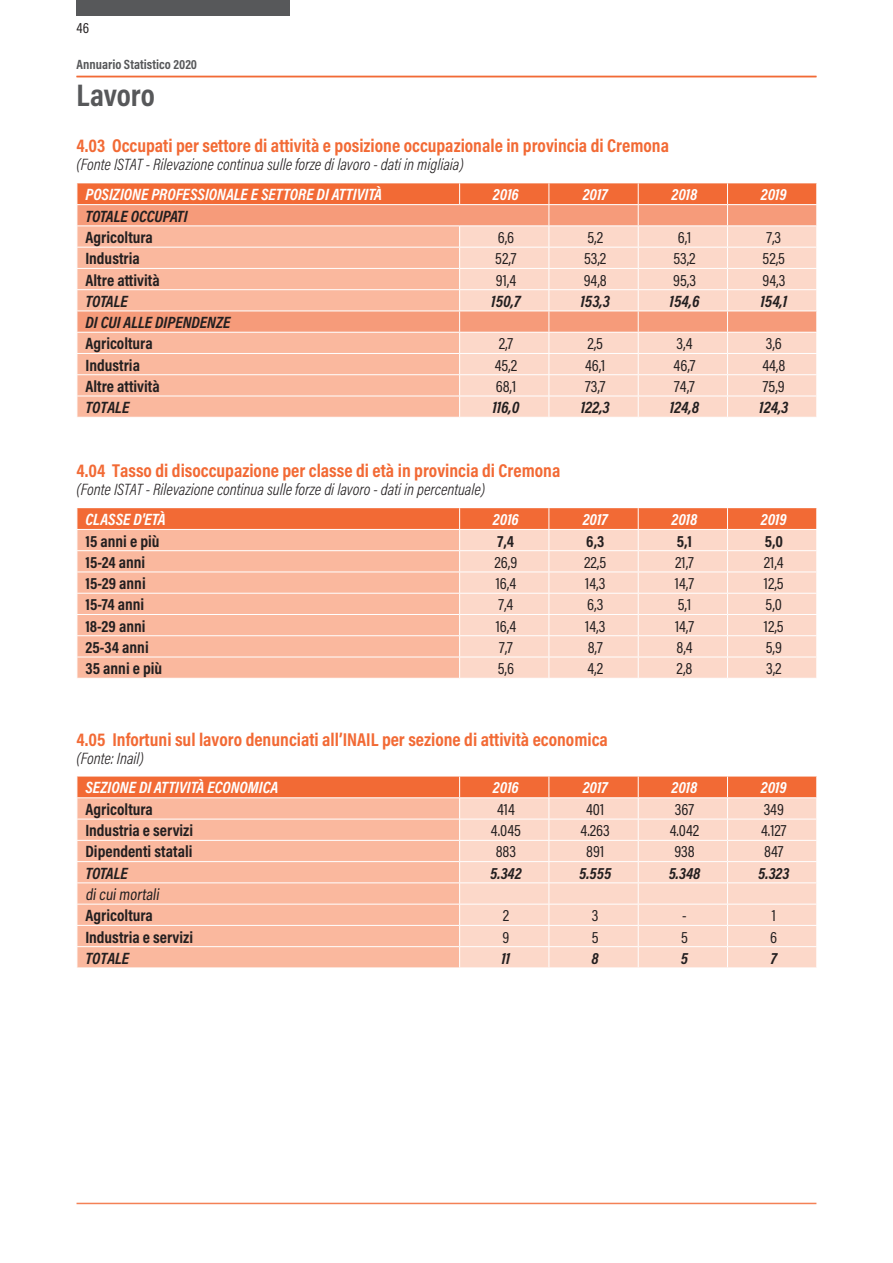
<style>
.page{position:relative;width:893px;height:1263px;background:#fff}
.page>*{position:absolute;margin:0;border:0;box-sizing:border-box;transform-origin:0 0}
.t1{font:700 31.5px "Acumin Pro Cond";color:#57585a}
.t2{font:700 18.75px "Acumin Pro Cond";color:#f26a35}
.t3{font:16.5px "Acumin Pro Cond";color:#231f20}
.t4{font:700 16.5px "Acumin Pro Cond";color:#231f20}
.t5{font:italic 300 16.5px "Acumin Pro Cond";color:#231f20}
.t6{font:italic 700 16.5px "Acumin Pro Cond";color:#fff}
.t7{font:italic 700 16.5px "Acumin Pro Cond";color:#231f20}
.t8{font:15px "Acumin Pro Cond";color:#231f20}
.t9{font:700 13.5px "Acumin Pro Cond";color:#57585a}
</style>
<div class="page">
<div style="left:77px;top:0;width:213px;height:16px;background:#57585a"></div>
<hr style="left:77px;top:1203px;width:739px;height:1px;background:#f48156">
<hr style="left:77px;top:76px;width:739px;height:1px;background:#f26a35">
<svg style="left:77px;top:776px;width:740px;height:191px;background:#fac0a9"></svg>
<svg style="left:77px;top:183px;width:740px;height:234px;background:#f9baa1"></svg>
<svg style="left:77px;top:508px;width:740px;height:170px;background:#fabea7"></svg>
<p class="t8" style="left:77px;top:18px;width:14px">46</p>
<p class="t9" style="left:77px;top:55px;width:122px">Annuario Statistico 2020</p>
<h1 class="t1" style="left:77px;top:74px;width:80px">Lavoro</h1>
<p class="t2" style="left:77px;top:133px;width:594px">4.03 Occupati per settore di attività e posizione occupazionale in provincia di Cremona</p>
<p class="t5" style="left:77px;top:154px;width:389px">(Fonte ISTAT - Rilevazione continua sulle forze di lavoro - dati in migliaia)</p>
<p class="t6" style="left:85px;top:183px;width:298px">POSIZIONE PROFESSIONALE E SETTORE DI ATTIVITÀ</p>
<p class="t6" style="left:493px;top:183px;width:28px">2016</p>
<p class="t6" style="left:583px;top:183px;width:27px">2017</p>
<p class="t6" style="left:671px;top:183px;width:28px">2018</p>
<p class="t6" style="left:761px;top:183px;width:28px">2019</p>
<p class="t7" style="left:85px;top:205px;width:104px">TOTALE OCCUPATI</p>
<p class="t4" style="left:85px;top:226px;width:69px">Agricoltura</p>
<p class="t3" style="left:498px;top:227px;width:18px">6,6</p>
<p class="t3" style="left:587px;top:227px;width:17px">5,2</p>
<p class="t3" style="left:678px;top:227px;width:15px">6,1</p>
<p class="t3" style="left:766px;top:227px;width:16px">7,3</p>
<p class="t4" style="left:85px;top:248px;width:56px">Industria</p>
<p class="t3" style="left:495px;top:248px;width:23px">52,7</p>
<p class="t3" style="left:584px;top:248px;width:24px">53,2</p>
<p class="t3" style="left:673px;top:248px;width:24px">53,2</p>
<p class="t3" style="left:762px;top:248px;width:24px">52,5</p>
<p class="t4" style="left:85px;top:269px;width:76px">Altre attività</p>
<p class="t3" style="left:496px;top:269px;width:22px">91,4</p>
<p class="t3" style="left:584px;top:269px;width:25px">94,8</p>
<p class="t3" style="left:673px;top:269px;width:24px">95,3</p>
<p class="t3" style="left:762px;top:269px;width:24px">94,3</p>
<p class="t7" style="left:85px;top:290px;width:44px">TOTALE</p>
<p class="t7" style="left:491px;top:290px;width:31px">150,7</p>
<p class="t7" style="left:580px;top:290px;width:31px">153,3</p>
<p class="t7" style="left:670px;top:290px;width:31px">154,6</p>
<p class="t7" style="left:760px;top:290px;width:28px">154,1</p>
<p class="t7" style="left:85px;top:311px;width:146px">DI CUI ALLE DIPENDENZE</p>
<p class="t4" style="left:85px;top:333px;width:69px">Agricoltura</p>
<p class="t3" style="left:499px;top:333px;width:16px">2,7</p>
<p class="t3" style="left:587px;top:333px;width:17px">2,5</p>
<p class="t3" style="left:677px;top:333px;width:17px">3,4</p>
<p class="t3" style="left:766px;top:333px;width:18px">3,6</p>
<p class="t4" style="left:85px;top:354px;width:56px">Industria</p>
<p class="t3" style="left:495px;top:354px;width:24px">45,2</p>
<p class="t3" style="left:585px;top:354px;width:22px">46,1</p>
<p class="t3" style="left:674px;top:354px;width:23px">46,7</p>
<p class="t3" style="left:762px;top:354px;width:24px">44,8</p>
<p class="t4" style="left:85px;top:375px;width:76px">Altre attività</p>
<p class="t3" style="left:496px;top:375px;width:22px">68,1</p>
<p class="t3" style="left:585px;top:375px;width:22px">73,7</p>
<p class="t3" style="left:674px;top:375px;width:22px">74,7</p>
<p class="t3" style="left:763px;top:375px;width:23px">75,9</p>
<p class="t7" style="left:86px;top:396px;width:45px">TOTALE</p>
<p class="t7" style="left:492px;top:396px;width:29px">116,0</p>
<p class="t7" style="left:581px;top:396px;width:31px">122,3</p>
<p class="t7" style="left:670px;top:396px;width:31px">124,8</p>
<p class="t7" style="left:759px;top:396px;width:31px">124,3</p>
<p class="t2" style="left:77px;top:458px;width:485px">4.04 Tasso di disoccupazione per classe di età in provincia di Cremona</p>
<p class="t5" style="left:77px;top:479px;width:410px">(Fonte ISTAT - Rilevazione continua sulle forze di lavoro - dati in percentuale)</p>
<p class="t6" style="left:85px;top:508px;width:82px">CLASSE D'ETÀ</p>
<p class="t6" style="left:493px;top:508px;width:28px">2016</p>
<p class="t6" style="left:583px;top:508px;width:27px">2017</p>
<p class="t6" style="left:671px;top:508px;width:28px">2018</p>
<p class="t6" style="left:761px;top:508px;width:28px">2019</p>
<p class="t4" style="left:85px;top:530px;width:76px">15 anni e più</p>
<p class="t4" style="left:498px;top:530px;width:18px">7,4</p>
<p class="t4" style="left:586px;top:530px;width:19px">6,3</p>
<p class="t4" style="left:677px;top:530px;width:17px">5,1</p>
<p class="t4" style="left:765px;top:530px;width:20px">5,0</p>
<p class="t4" style="left:85px;top:551px;width:61px">15-24 anni</p>
<p class="t3" style="left:494px;top:551px;width:24px">26,9</p>
<p class="t3" style="left:584px;top:551px;width:24px">22,5</p>
<p class="t3" style="left:675px;top:551px;width:20px">21,7</p>
<p class="t3" style="left:764px;top:551px;width:21px">21,4</p>
<p class="t4" style="left:85px;top:572px;width:62px">15-29 anni</p>
<p class="t3" style="left:496px;top:573px;width:22px">16,4</p>
<p class="t3" style="left:585px;top:573px;width:21px">14,3</p>
<p class="t3" style="left:675px;top:573px;width:21px">14,7</p>
<p class="t3" style="left:764px;top:573px;width:21px">12,5</p>
<p class="t4" style="left:85px;top:594px;width:60px">15-74 anni</p>
<p class="t3" style="left:498px;top:594px;width:16px">7,4</p>
<p class="t3" style="left:587px;top:594px;width:18px">6,3</p>
<p class="t3" style="left:678px;top:594px;width:15px">5,1</p>
<p class="t3" style="left:766px;top:594px;width:18px">5,0</p>
<p class="t4" style="left:85px;top:615px;width:62px">18-29 anni</p>
<p class="t3" style="left:496px;top:615px;width:22px">16,4</p>
<p class="t3" style="left:585px;top:615px;width:21px">14,3</p>
<p class="t3" style="left:675px;top:615px;width:21px">14,7</p>
<p class="t3" style="left:764px;top:615px;width:21px">12,5</p>
<p class="t4" style="left:85px;top:636px;width:65px">25-34 anni</p>
<p class="t3" style="left:499px;top:636px;width:15px">7,7</p>
<p class="t3" style="left:588px;top:636px;width:17px">8,7</p>
<p class="t3" style="left:676px;top:636px;width:18px">8,4</p>
<p class="t3" style="left:766px;top:636px;width:18px">5,9</p>
<p class="t4" style="left:85px;top:657px;width:78px">35 anni e più</p>
<p class="t3" style="left:498px;top:658px;width:18px">5,6</p>
<p class="t3" style="left:587px;top:658px;width:17px">4,2</p>
<p class="t3" style="left:677px;top:658px;width:17px">2,8</p>
<p class="t3" style="left:766px;top:658px;width:17px">3,2</p>
<p class="t2" style="left:77px;top:727px;width:533px">4.05 Infortuni sul lavoro denunciati all’INAIL per sezione di attività economica</p>
<p class="t5" style="left:77px;top:747px;width:69px">(Fonte: Inail)</p>
<p class="t6" style="left:85px;top:777px;width:195px">SEZIONE DI ATTIVITÀ ECONOMICA</p>
<p class="t6" style="left:493px;top:777px;width:28px">2016</p>
<p class="t6" style="left:583px;top:777px;width:27px">2017</p>
<p class="t6" style="left:671px;top:777px;width:28px">2018</p>
<p class="t6" style="left:761px;top:777px;width:28px">2019</p>
<p class="t4" style="left:85px;top:798px;width:69px">Agricoltura</p>
<p class="t3" style="left:497px;top:799px;width:19px">414</p>
<p class="t3" style="left:586px;top:799px;width:20px">401</p>
<p class="t3" style="left:675px;top:799px;width:21px">367</p>
<p class="t3" style="left:764px;top:799px;width:22px">349</p>
<p class="t4" style="left:85px;top:820px;width:109px">Industria e servizi</p>
<p class="t3" style="left:491px;top:820px;width:31px">4.045</p>
<p class="t3" style="left:581px;top:820px;width:31px">4.263</p>
<p class="t3" style="left:670px;top:820px;width:31px">4.042</p>
<p class="t3" style="left:761px;top:820px;width:27px">4.127</p>
<p class="t4" style="left:85px;top:841px;width:109px">Dipendenti statali</p>
<p class="t3" style="left:496px;top:841px;width:22px">883</p>
<p class="t3" style="left:586px;top:841px;width:20px">891</p>
<p class="t3" style="left:674px;top:841px;width:22px">938</p>
<p class="t3" style="left:764px;top:841px;width:21px">847</p>
<p class="t7" style="left:85px;top:862px;width:44px">TOTALE</p>
<p class="t7" style="left:490px;top:862px;width:33px">5.342</p>
<p class="t7" style="left:579px;top:862px;width:34px">5.555</p>
<p class="t7" style="left:669px;top:862px;width:33px">5.348</p>
<p class="t7" style="left:758px;top:862px;width:33px">5.323</p>
<p class="t3" style="left:85px;top:884px;width:78px">dicuimortali</p>
<p class="t4" style="left:85px;top:905px;width:69px">Agricoltura</p>
<p class="t3" style="left:503px;top:905px;width:8px">2</p>
<p class="t3" style="left:592px;top:905px;width:8px">3</p>
<p class="t3" style="left:682px;top:905px;width:6px">-</p>
<p class="t3" style="left:772px;top:905px;width:6px">1</p>
<p class="t4" style="left:85px;top:926px;width:109px">Industria e servizi</p>
<p class="t3" style="left:502px;top:926px;width:8px">9</p>
<p class="t3" style="left:592px;top:926px;width:8px">5</p>
<p class="t3" style="left:681px;top:926px;width:8px">5</p>
<p class="t3" style="left:770px;top:926px;width:8px">6</p>
<p class="t7" style="left:85px;top:947px;width:45px">TOTALE</p>
<p class="t7" style="left:502px;top:947px;width:10px">11</p>
<p class="t7" style="left:592px;top:947px;width:9px">8</p>
<p class="t7" style="left:681px;top:947px;width:9px">5</p>
<p class="t7" style="left:771px;top:947px;width:8px">7</p>
</div>
